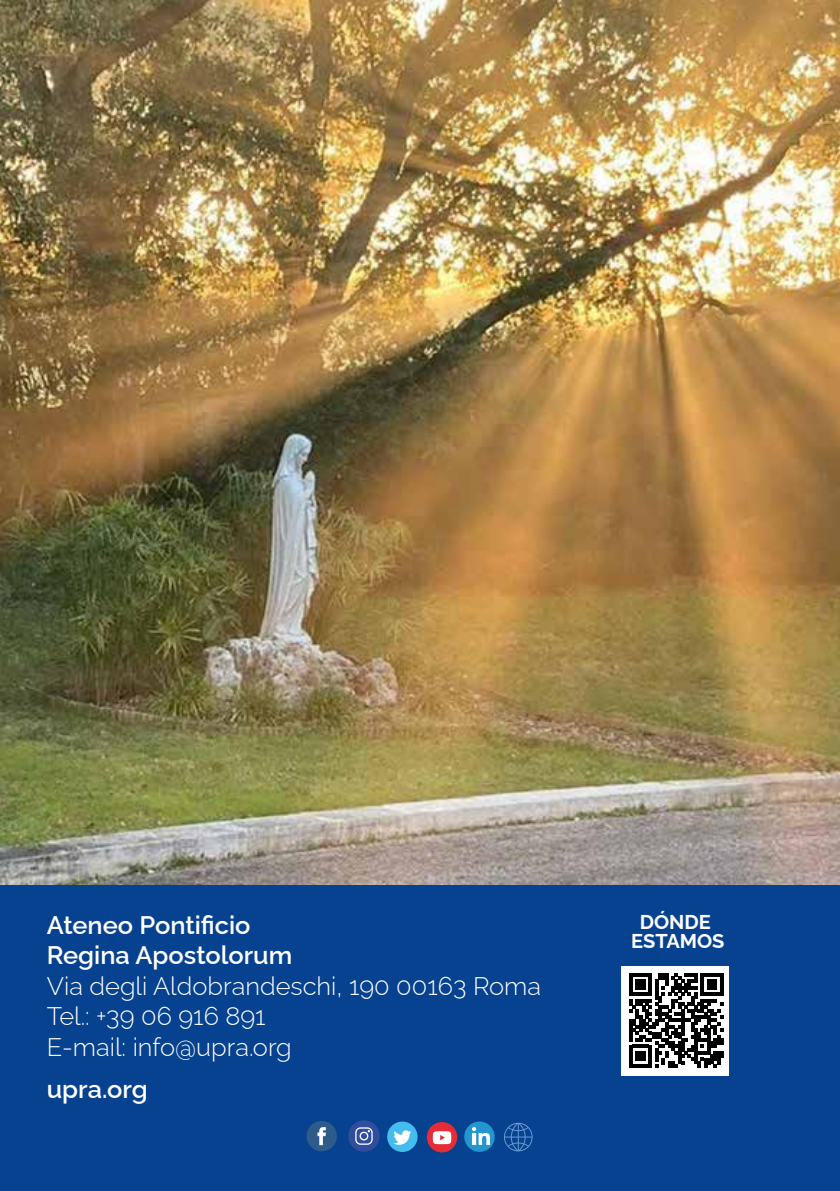
<style>
.page{position:relative;width:840px;height:1191px;background:#fff}
.page>*{position:absolute;margin:0;border:0;box-sizing:border-box;transform-origin:0 0}
.t1{font:300 25.4px/30.4px "Raleway";color:#fff}
.t2{font:600 25.4px/30.4px "Raleway";color:#fff}
.t3{font:700 20px/19.8px "Raleway";color:#fff;text-align:center}
</style>
<div class="page">
<div style="left:0;top:884px;width:839px;height:307px;background:#06428f"></div>
<div style="left:621px;top:966px;width:108px;height:109px;background:#fff"></div>
<svg style="left:629px;top:973px;width:94px;height:94px"></svg>
<img style="left:0;top:0;width:839px;height:884px">
<div style="left:306px;top:1120px;width:31px;height:31px;background:#2e5c8a;border-radius:50%"></div>
<svg style="left:317px;top:1127px;width:9px;height:18px"></svg>
<div style="left:387px;top:1121px;width:30px;height:31px;background:#44bdee;border-radius:50%"></div>
<svg style="left:393px;top:1130px;width:18px;height:14px"></svg>
<div style="left:464px;top:1121px;width:30px;height:30px;background:#2396cf;border-radius:50%"></div>
<svg style="left:472px;top:1127px;width:17px;height:18px"></svg>
<div style="left:426px;top:1122px;width:31px;height:30px;background:#e62d35;border-radius:50%"></div>
<svg style="left:503px;top:1122px;width:29px;height:29px"></svg>
<div style="left:348px;top:1120px;width:31px;height:31px;background:#304e9d;border-radius:15px"></div>
<svg style="left:355px;top:1127px;width:17px;height:17px"></svg>
<svg style="left:432px;top:1131px;width:19px;height:13px"></svg>
<p class="t2" style="left:47px;top:906px;width:247px">Ateneo Pontificio<br>Regina Apostolorum</p>
<p class="t1" style="left:47px;top:967px;width:495px">Via degli Aldobrandeschi, 190 00163 Roma<br>Tel.: +39 06 916 891<br>E-mail: info@upra.org</p>
<p class="t2" style="left:47px;top:1071px;width:102px">upra.org</p>
<p class="t3" style="left:630px;top:909px;width:95px">DÓNDE<br>ESTAMOS</p>
</div>
